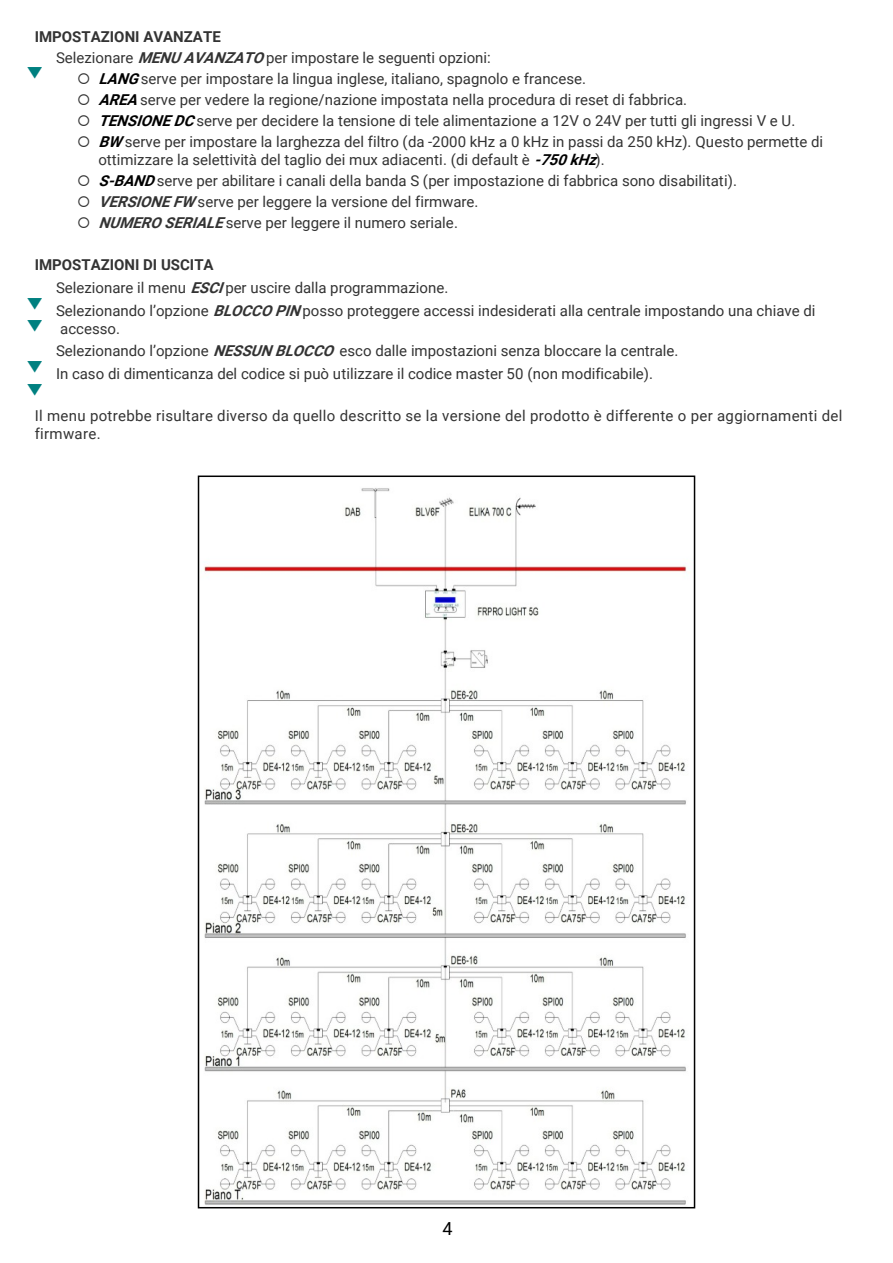
<style>
.page{position:relative;width:893px;height:1263px;background:#fff}
.page>*{position:absolute;margin:0;border:0;box-sizing:border-box;transform-origin:0 0}
.t1{font:18px "Malgun Gothic";color:#008080}
.t2{font:18px "Roboto";color:#000}
.t3{font:15px/21px "Roboto";color:#333}
.t4{font:15px/18px "Roboto";letter-spacing:.02em;color:#333}
.t5{font:700 15px "Roboto";color:#333}
.s1{font-weight:700;font-style:italic}
.s2{font-weight:700;font-style:italic;color:#000}
</style>
<div class="page">
<img style="left:203px;top:488px;width:484px;height:717px">
<div style="left:198px;top:475px;width:497px;height:733px;border:2px solid #000"></div>
<p class="t5" style="left:35px;top:30px;width:188px">IMPOSTAZIONI AVANZATE</p>
<p class="t1" style="left:26px;top:64px;width:19px">▼</p>
<p class="t3" style="left:99px;top:48px;width:726px;text-indent:-43px">Selezionare <span class="s1">MENU AVANZATO</span> per impostare le seguenti opzioni:<br><span class="s2">LANG</span> serve per impostare la lingua inglese, italiano, spagnolo e francese.<br><span class="s2">AREA</span> serve per vedere la regione/nazione impostata nella procedura di reset di fabbrica.<br><span class="s2">TENSIONEDC</span> serve per decidere la tensione di tele alimentazione a 12V o 24V per tutti gli ingressi V e U.<br><span class="s2">BW</span> serve per impostare la larghezza del filtro (da -2000 kHz a 0 kHz in passi da 250 kHz). Questo permette di</p>
<p class="t3" style="left:99px;top:151px;width:640px">ottimizzare la selettività del taglio dei mux adiacenti. (di default è <span class="s2">-750kHz</span>).<br><span class="s2">S-BAND</span> serve per abilitare i canali della banda S (per impostazione di fabbrica sono disabilitati).<br><span class="s1">VERSIONEFW</span> serve per leggere la versione del firmware.<br><span class="s1">NUMERO SERIALE</span>serve per leggere il numero seriale.</p>
<p class="t5" style="left:35px;top:259px;width:180px">IMPOSTAZIONI DI USCITA</p>
<p class="t1" style="left:26px;top:294px;width:19px">▼</p>
<p class="t3" style="left:56px;top:279px;width:394px">Selezionare il menu <span class="s1">ESCI</span>per uscire dalla programmazione.</p>
<p class="t3" style="left:56px;top:303px;width:761px;line-height:18px">Selezionando l’opzione <span class="s1">BLOCCO PIN</span> posso proteggere accessi indesiderati alla centrale impostando una chiave di accesso.</p>
<p class="t1" style="left:26px;top:317px;width:19px">▼</p>
<p class="t3" style="left:56px;top:342px;width:624px">Selezionando l’opzione <span class="s1">NESSUN BLOCCO</span> esco dalle impostazioni senza bloccare la centrale.</p>
<p class="t1" style="left:26px;top:358px;width:19px">▼</p>
<p class="t3" style="left:56px;top:365px;width:599px">In caso di dimenticanza del codice si può utilizzare il codice master 50 (non modificabile).</p>
<p class="t4" style="left:35px;top:408px;width:809px">Il menu potrebbe risultare diverso da quello descritto se la versione del prodotto è differente o per aggiornamenti del firmware.</p>
<p class="t1" style="left:26px;top:380px;width:19px">▼</p>
<p class="t2" style="left:443px;top:1221px;width:12px">4</p>
</div>
